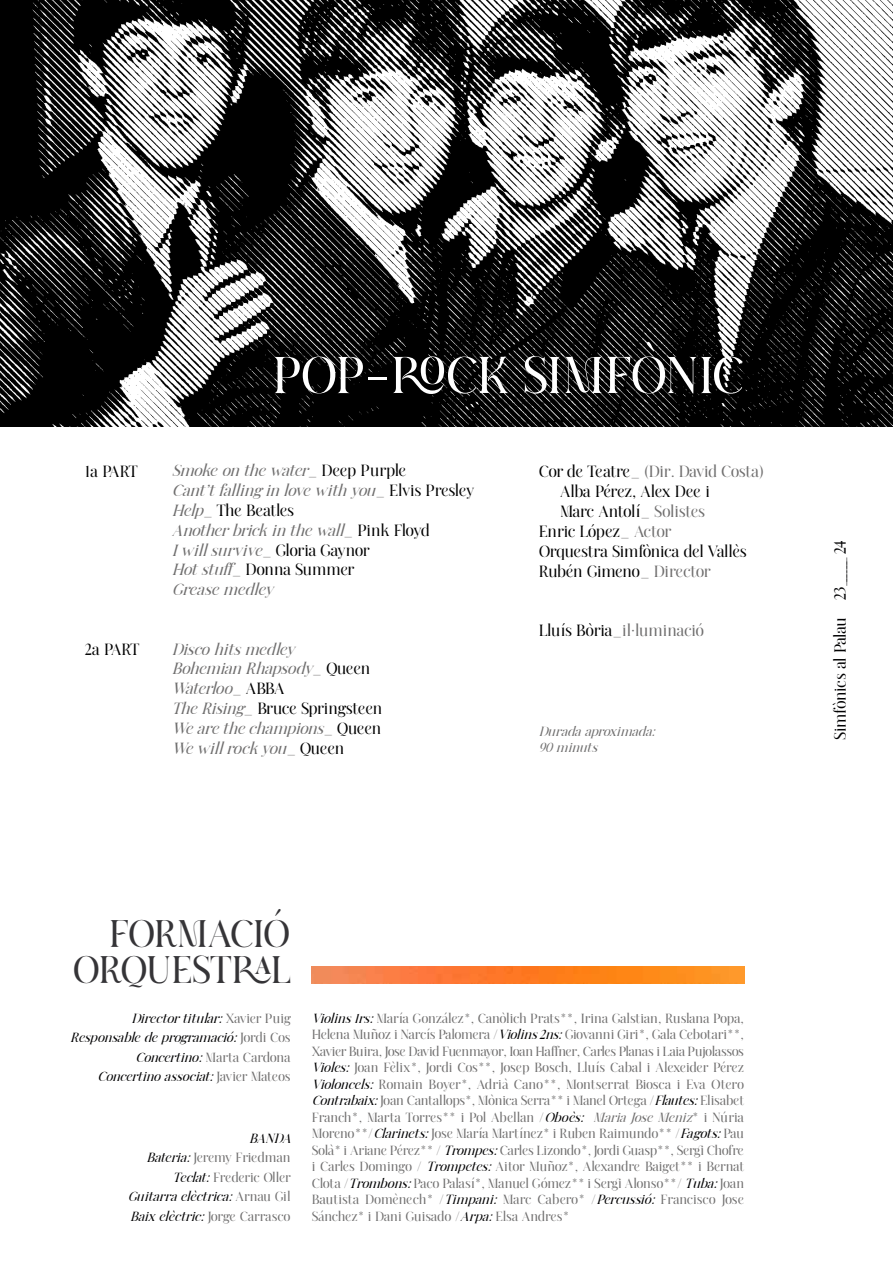
<style>
.page{position:relative;width:893px;height:1263px;background:#fff}
.page>*{position:absolute;margin:0;border:0;box-sizing:border-box;transform-origin:0 0}
.t1{font:52.5px "Mitreba";letter-spacing:-.03em;color:#fff}
.t2{font:39px/36px "Mitreba";letter-spacing:-.03em;color:#353437;text-align:right}
.t3{font:italic 16.5px/19.8px "Mitreba";letter-spacing:-.03em;color:#706f6f}
.t4{font:16.5px "Mitreba";letter-spacing:-.03em;color:#000}
.t5{font:16.5px "Mitreba";letter-spacing:-.04em;color:#706f6f}
.t6{font:16.5px "Mitreba";letter-spacing:-.025em;color:#020203}
.t7{font:16.5px "Mitreba";letter-spacing:-.02em;color:#706f6f}
.t8{font:13.5px/16.5px "Mitreba";letter-spacing:-.015em;color:#706f6f;text-align:justify}
.t9{font:italic 13.5px/19.5px "Mitreba";letter-spacing:-.015em;color:#020203;text-align:right}
.t10{font:italic 13.5px/16.2px "Mitreba";letter-spacing:-.015em;color:#706f6f}
.s1{font-style:normal}
.s2{font-style:normal;color:#000}
.s3{color:#000}
.s4{color:#706f6f}
.s5{font-style:normal;color:#706f6f}
.s6{font-style:italic;color:#020203}
.s7{font-style:italic}
</style>
<div class="page">
<img style="left:0;top:0;width:893px;height:427px">
<img style="left:312px;top:967px;width:432px;height:16px">
<p class="t4" style="left:85px;top:461px;width:54px">1a PART</p>
<p class="t4" style="left:85px;top:638px;width:56px">2a PART</p>
<h1 class="t1" style="left:272px;top:342px;width:474px">POP-ROCK SIMFÒNIC</h1>
<p class="t3" style="left:172px;top:461px;width:304px">Smoke on the water<span class="s1">_</span> <span class="s2">Deep Purple<br></span>Cant’t falling in love with you<span class="s1">_</span> <span class="s2">Elvis Presley<br></span>Help<span class="s1">_</span> <span class="s2">The Beatles<br></span>Another brick in the wall<span class="s1">_</span> <span class="s2">Pink Floyd<br></span>I will survive<span class="s1">_</span> <span class="s2">Gloria Gaynor<br></span>Hot stuff<span class="s1">_</span> <span class="s2">Donna Summer<br></span>Grease medley</p>
<p class="t3" style="left:172px;top:639px;width:212px">Disco hits medley<br>Bohemian Rhapsody<span class="s1">_</span> <span class="s2">Queen<br></span>Waterloo<span class="s1">_</span> <span class="s2">ABBA<br></span>The Rising<span class="s1">_</span> <span class="s2">Bruce Springsteen<br></span>We are the champions<span class="s1">_</span> <span class="s2">Queen<br></span>We will rock you<span class="s1">_</span> <span class="s2">Queen</span></p>
<p class="t5" style="left:539px;top:461px;width:227px"><span class="s3">Cor de Teatre</span>_ (Dir. David Costa)</p>
<p class="t4" style="left:560px;top:481px;width:151px">Alba Pérez, Alex Dee i</p>
<p class="t4" style="left:560px;top:501px;width:147px">Marc Antolí<span class="s4">_ Solistes</span></p>
<p class="t4" style="left:539px;top:521px;width:134px">Enric López<span class="s4">_ Actor</span></p>
<p class="t4" style="left:539px;top:540px;width:210px">Orquestra Simfònica del Vallès</p>
<p class="t4" style="left:539px;top:560px;width:173px">Rubén Gimeno<span class="s4">_ Director</span></p>
<p class="t7" style="left:539px;top:620px;width:167px"><span class="s3">Lluís Bòria</span>_il<sup>·</sup>luminació</p>
<p class="t10" style="left:539px;top:724px;width:118px">Durada aproximada:<br>90 minuts</p>
<h2 class="t2" style="left:73px;top:914px;width:219px">FORMACIÓ<br>ORQUESTRAL</h2>
<p class="t9" style="left:70px;top:1008px;width:222px">Director titular: <span class="s5">Xavier Puig </span>Responsable de programació: <span class="s5">Jordi Cos </span>Concertino: <span class="s5">Marta Cardona </span>Concertino associat: <span class="s5">Javier Mateos</span></p>
<p class="t8" style="left:312px;top:1009px;width:434px"><span class="s6">Violins 1rs:</span> María González*, Canòlich Prats**, Irina Galstian, Ruslana Popa, Helena Muñoz i Narcís Palomera /<span class="s6">Violins 2ns:</span> Giovanni Giri*, Gala Cebotari**, Xavier Buira, Jose David Fuenmayor, Ioan Haffner, Carles Planas i Laia Pujolassos <span class="s6">Violes:</span> Joan Fèlix*, Jordi Cos**, Josep Bosch, Lluís Cabal i Alexeider Pérez <span class="s6">Violoncels:</span> Romain Boyer*, Adrià Cano**, Montserrat Biosca i Eva Otero <span class="s6">Contrabaix:</span> Joan Cantallops*, Mònica Serra** i Manel Ortega /<span class="s6">Flautes:</span> Elisabet Franch*, Marta Torres** i Pol Abellan /<span class="s6">Oboès:</span> <span class="s7">Maria Jose Meniz</span>* i Núria Moreno**/<span class="s6">Clarinets:</span> Jose María Martínez* i Ruben Raimundo** /<span class="s6">Fagots:</span> Pau Solà* i Ariane Pérez** / <span class="s6">Trompes:</span> Carles Lizondo*, Jordi Guasp**, Sergi Chofre i Carles Domingo / <span class="s6">Trompetes:</span> Aitor Muñoz*, Alexandre Baiget** i Bernat Clota /<span class="s6">Trombons:</span> Paco Palasí*, Manuel Gómez** i Sergi Alonso**/ <span class="s6">Tuba:</span> Joan Bautista Domènech* /<span class="s6">Timpani:</span> Marc Cabero* /<span class="s6">Percussió:</span> Francisco Jose Sánchez* i Dani Guisado /<span class="s6">Arpa:</span> Elsa Andres*</p>
<p class="t9" style="left:128px;top:1128px;width:164px">BANDA<br>Bateria: <span class="s5">Jeremy Friedman<br></span>Teclat: <span class="s5">Frederic Oller<br></span>Guitarra elèctrica: <span class="s5">Arnau Gil<br></span>Baix elèctric: <span class="s5">Jorge Carrasco</span></p>
<p class="t6" style="left:830px;top:740px;width:201px;rotate:-90deg">Simfònics al Palau 23______ 24</p>
</div>
